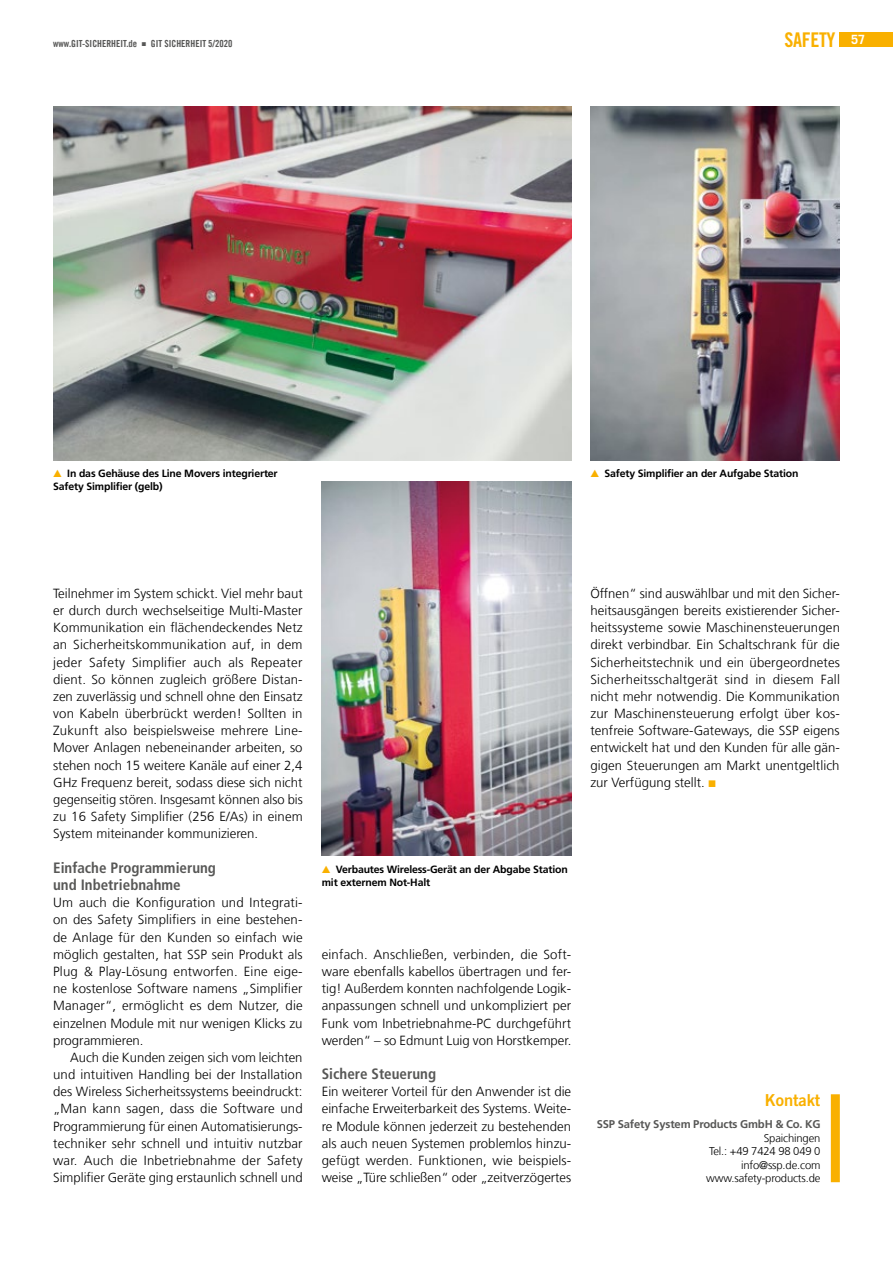
<style>
.page{position:relative;width:893px;height:1263px;background:#fff}
.page>*{position:absolute;margin:0;border:0;box-sizing:border-box;transform-origin:0 0}
.t1{font:20.25px "Trade Gothic LT Std Bd Cn 20";color:#f9b000}
.t2{font:16.5px "Trade Gothic LT Std Bd 2";letter-spacing:-.005em;color:#f9b000}
.t3{font:700 condensed 15px/17.2px "Frutiger LT Com";color:#575756}
.t4{font:300 13.2px/17.2px "Frutiger LT Com";color:#000;text-align:justify}
.t5{font:300 11.25px/13.5px "Frutiger LT Com";letter-spacing:-.015em;color:#000;text-align:right}
.t6{font:700 11.25px "Frutiger LT Com";letter-spacing:-.015em;color:#575756}
.t7{font:700 10.5px/12.8px "Frutiger LT Com";letter-spacing:-.015em;color:#000}
.t8{font:9.75px "Trade Gothic LT Com Bd Cn 20";color:#575756}
.s1{font-family:"Trade Gothic LT Com";font-weight:700;font-size:12.75px;color:#fff}
.s2{color:#f9b000}
</style>
<div class="page">
<div style="left:831px;top:1094px;width:9px;height:88px;background:#f9b000"></div>
<img style="left:53px;top:106px;width:518px;height:354px">
<img style="left:590px;top:106px;width:249px;height:354px">
<img style="left:322px;top:481px;width:249px;height:375px">
<div style="left:840px;top:32px;width:53px;height:15px;background:#f9b000"></div>
<p class="t8" style="left:53px;top:38px;width:181px">www.GIT-SICHERHEIT.de ▪ GIT SICHERHEIT 5/2020</p>
<h1 class="t1" style="left:784px;top:27px;width:82px">Safety <span class="s1">57</span></h1>
<p class="t7" style="left:53px;top:467px;width:226px"><span class="s2">▲</span> In das Gehäuse des Line Movers integrierter<br>Safety Simplifier (gelb)</p>
<p class="t7" style="left:590px;top:467px;width:210px"><span class="s2">▲</span> Safety Simplifier an der Aufgabe Station</p>
<p class="t4" style="left:53px;top:585px;width:251px">Teilnehmer im System schickt. Viel mehr baut er durch durch wechselseitige Multi-Master Kommunikation ein flächendeckendes Netz an Sicherheitskommunikation auf, in dem jeder Safety Simplifier auch als Repeater dient. So können zugleich größere Distan&shy;zen zuverlässig und schnell ohne den Einsatz von Kabeln überbrückt werden! Sollten in Zukunft also beispielsweise mehrere Line-Mover Anlagen nebeneinander arbeiten, so stehen noch 15 weitere Kanäle auf einer 2,4<br>GHz Frequenz bereit, sodass diese sich nicht gegenseitig stören. Insgesamt können also bis zu 16 Safety Simplifier (256 E/As) in einem System miteinander kommunizieren.</p>
<p class="t3" style="left:53px;top:859px;width:164px">Einfache Programmierung und Inbetriebnahme</p>
<p class="t4" style="left:53px;top:894px;width:251px">Um auch die Konfiguration und Integrati&shy;on des Safety Simplifiers in eine bestehen&shy;de Anlage für den Kunden so einfach wie möglich gestalten, hat SSP sein Produkt als Plug &amp; Play-Lösung entworfen. Eine eige&shy;ne kostenlose Software namens „Simplifier Manager“, ermöglicht es dem Nutzer, die einzelnen Module mit nur wenigen Klicks zu programmieren.</p>
<p class="t4" style="left:53px;top:1049px;width:251px;text-indent:17px">Auch die Kunden zeigen sich vom leichten und intuitiven Handling bei der Installation des Wireless Sicherheitssystems beeindruckt: „Man kann sagen, dass die Software und Programmierung für einen Automatisierungs&shy;techniker sehr schnell und intuitiv nutzbar war. Auch die Inbetriebnahme der Safety Simplifier Geräte ging erstaunlich schnell und</p>
<p class="t7" style="left:322px;top:863px;width:248px"><span class="s2">▲</span> Verbautes Wireless-Gerät an der Abgabe Station mit externem Not-Halt</p>
<p class="t4" style="left:322px;top:946px;width:251px">einfach. Anschließen, verbinden, die Soft&shy;ware ebenfalls kabellos übertragen und fer&shy;tig! Außerdem konnten nachfolgende Logik&shy;anpassungen schnell und unkompliziert per Funk vom Inbetriebnahme-PC durchgeführt werden“ – so Edmunt Luig von Horstkemper.</p>
<p class="t3" style="left:322px;top:1065px;width:116px">Sichere Steuerung</p>
<p class="t4" style="left:322px;top:1083px;width:251px">Ein weiterer Vorteil für den Anwender ist die einfache Erweiterbarkeit des Systems. Weite&shy;re Module können jederzeit zu bestehenden als auch neuen Systemen problemlos hinzu&shy;gefügt werden. Funktionen, wie beispiels&shy;weise „Türe schließen“ oder „zeitverzögertes</p>
<p class="t4" style="left:590px;top:585px;width:251px">Öffnen“ sind auswählbar und mit den Sicher&shy;heitsausgängen bereits existierender Sicher&shy;heitssysteme sowie Maschinensteuerungen direkt verbindbar. Ein Schaltschrank für die Sicherheitstechnik und ein übergeordnetes Sicherheitsschaltgerät sind in diesem Fall nicht mehr notwendig. Die Kommunikation zur Maschinensteuerung erfolgt über kos&shy;tenfreie Software-Gateways, die SSP eigens entwickelt hat und den Kunden für alle gän&shy;gigen Steuerungen am Markt unentgeltlich zur Verfügung stellt. <span class="s2">◾</span></p>
<p class="t2" style="left:765px;top:1090px;width:57px">Kontakt</p>
<p class="t6" style="left:597px;top:1118px;width:225px">SSP Safety System Products GmbH &amp; Co. KG</p>
<p class="t5" style="left:706px;top:1131px;width:116px">Spaichingen<br>Tel.: +49 7424 98 049 0 info@ssp.de.com www.safety-products.de</p>
</div>
